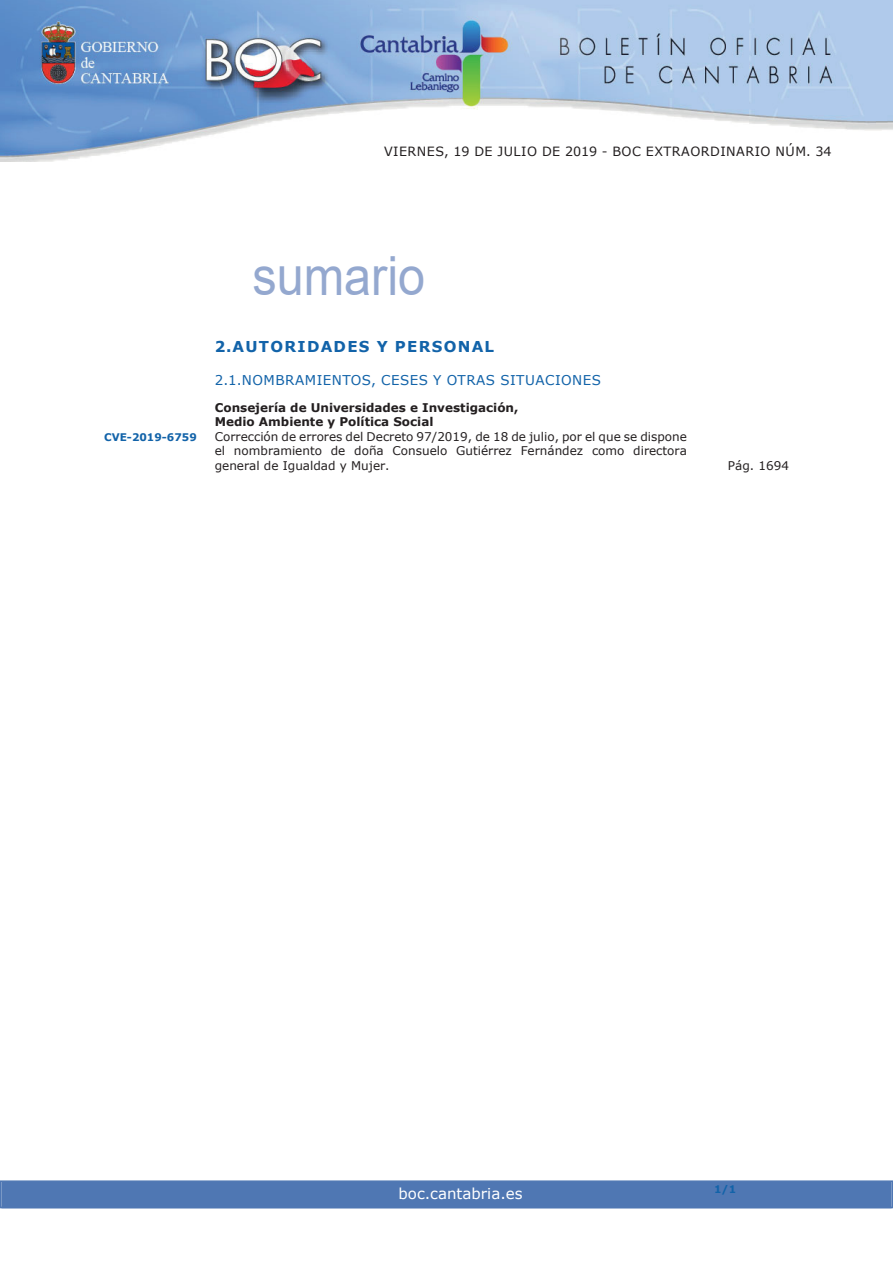
<style>
.page{position:relative;width:893px;height:1263px;background:#fff}
.page>*{position:absolute;margin:0;border:0;box-sizing:border-box;transform-origin:0 0}
.t1{font:54px "Arial";color:#94a8cf;scale:.9 1}
.t2{font:700 15px "Verdana";letter-spacing:.085em;color:#1263a9}
.t3{font:15px "Verdana";color:#fff}
.t4{font:13.5px "Verdana";letter-spacing:.035em;color:#1263a9}
.t5{font:12.75px "Verdana";letter-spacing:.035em;color:#231f20}
.t6{font:12px/14.4px "Verdana";color:#231f20;text-align:justify}
.t7{font:700 12px/14.4px "Verdana";color:#231f20}
.t8{font:700 10.5px "Verdana";color:#1263a9}
</style>
<div class="page">
<img style="left:0;top:0;width:893px;height:161px">
<div style="left:2px;top:1181px;width:889px;height:27px;background:#4f77b3"></div>
<div style="left:0;top:1180px;width:893px;height:28px;border:2px solid #4f77b3"></div>
<p class="t5" style="left:384px;top:143px;width:449px">VIERNES, 19 DE JULIO DE 2019 - BOC EXTRAORDINARIO NÚM. 34</p>
<h1 class="t1" style="left:252px;top:246px;width:194px">sumario</h1>
<p class="t2" style="left:215px;top:337px;width:281px">2.AUTORIDADES Y PERSONAL</p>
<p class="t4" style="left:215px;top:371px;width:388px">2.1.NOMBRAMIENTOS, CESES Y OTRAS SITUACIONES</p>
<p class="t7" style="left:215px;top:400px;width:305px">Consejería de Universidades e Investigación,<br>Medio Ambiente y Política Social</p>
<p class="t8" style="left:104px;top:430px;width:94px">CVE-2019-6759</p>
<p class="t6" style="left:215px;top:429px;width:474px">Corrección de errores del Decreto 97/2019, de 18 de julio, por el que se dispone el nombramiento de doña Consuelo Gutiérrez Fernández como directora general de Igualdad y Mujer.</p>
<p class="t6" style="left:728px;top:458px;width:63px">Pág. 1694</p>
<p class="t3" style="left:398px;top:1184px;width:126px">boc.cantabria.es</p>
<p class="t8" style="left:714px;top:1182px;width:24px">1/1</p>
</div>
